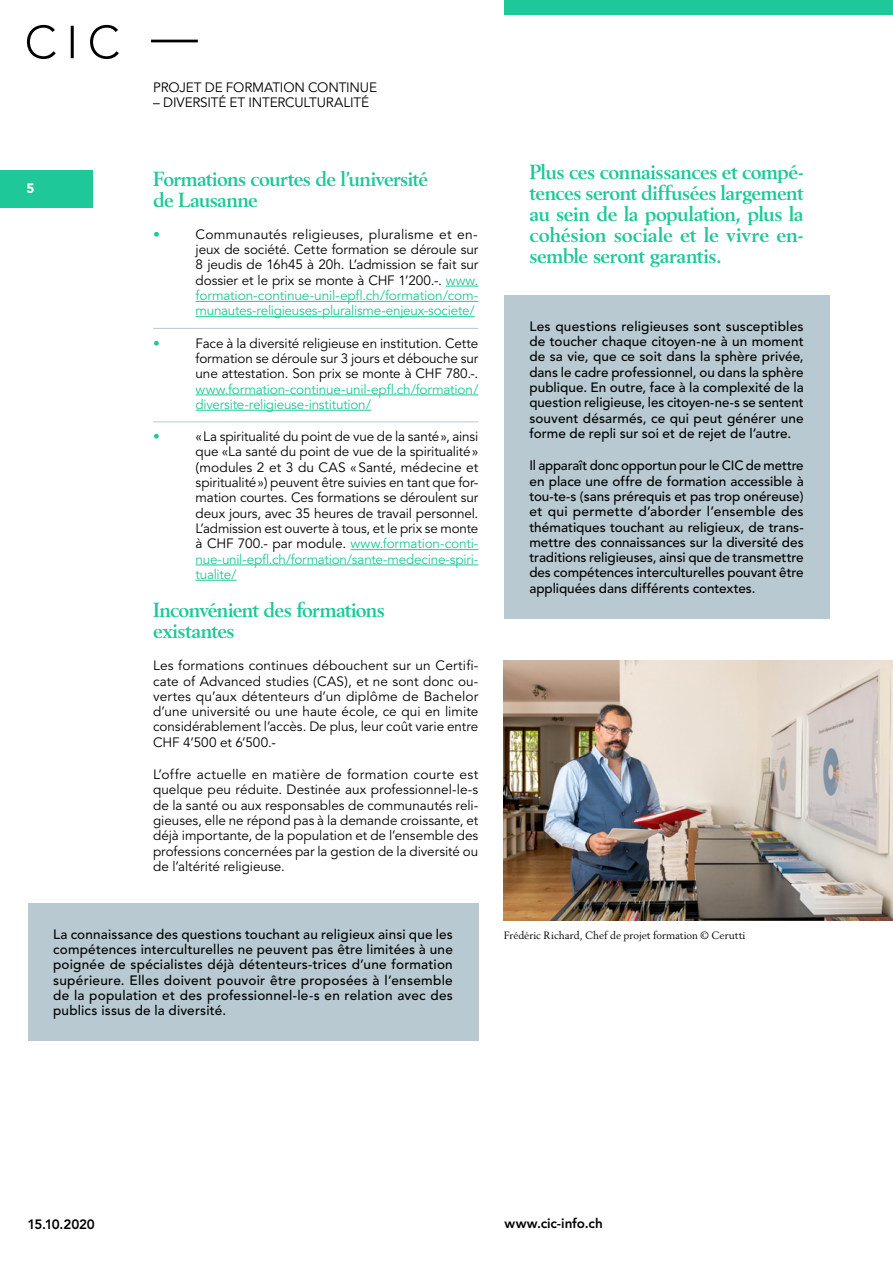
<style>
.page{position:relative;width:893px;height:1263px;background:#fff}
.page>*{position:absolute;margin:0;border:0;box-sizing:border-box;transform-origin:0 0}
.t1{font:700 20.1px/21px "Berling";letter-spacing:-.03em;color:#1ec899}
.t2{font:13.5px/15.3px "Avenir";letter-spacing:-.01em;color:#000;text-align:justify}
.t3{font:500 13.5px/15.3px "Avenir";letter-spacing:.005em;color:#000;text-align:justify}
.t4{font:13.5px/15.3px "Avenir";letter-spacing:-.02em;color:#1ec899}
.t5{font:800 13.5px "Avenir";letter-spacing:-.01em;color:#000}
.t6{font:900 13.5px "Avenir";color:#fff}
.t7{font:10.5px "Berling";color:#000}
.s1{color:#1ec899}
</style>
<div class="page">
<div style="left:0;top:170px;width:92px;height:37px;background:#1ec899"></div>
<div style="left:504px;top:0;width:389px;height:14px;background:#1ec899"></div>
<svg style="left:27px;top:25px;width:92px;height:34px"></svg>
<hr style="left:151px;top:40px;width:47px;height:2px;background:#000">
<hr style="left:446px;top:286px;width:32px;height:1px;background:#1ec899">
<hr style="left:196px;top:301px;width:282px;height:1px;background:#1ec899">
<hr style="left:153px;top:328px;width:325px;height:1px;background:#b8c9d1">
<hr style="left:196px;top:316px;width:279px;height:1px;background:#1ec899">
<hr style="left:196px;top:395px;width:282px;height:1px;background:#1ec899">
<hr style="left:153px;top:422px;width:325px;height:1px;background:#b8c9d1">
<hr style="left:196px;top:410px;width:175px;height:1px;background:#1ec899">
<hr style="left:350px;top:549px;width:128px;height:1px;background:#1ec899">
<hr style="left:196px;top:565px;width:282px;height:1px;background:#1ec899">
<hr style="left:196px;top:580px;width:40px;height:1px;background:#1ec899">
<div style="left:28px;top:903px;width:450px;height:137px;background:#b8c9d1"></div>
<div style="left:504px;top:295px;width:325px;height:323px;background:#b8c9d1"></div>
<img style="left:504px;top:661px;width:389px;height:259px">
<p class="t2" style="left:153px;top:80px;width:225px">PROJET DE FORMATION CONTINUE</p>
<p class="t2" style="left:153px;top:95px;width:217px">– DIVERSITÉ ET INTERCULTURALITÉ</p>
<p class="t6" style="left:26px;top:180px;width:9px">5</p>
<h1 class="t1" style="left:153px;top:168px;width:277px">Formations courtes de l’université de Lausanne</h1>
<p class="t4" style="left:153px;top:227px;width:8px">•</p>
<p class="t2" style="left:196px;top:227px;width:284px">Communautés religieuses, pluralisme et en&shy;jeux de société. Cette formation se déroule sur 8 jeudis de 16h45 à 20h. L’admission se fait sur dossier et le prix se monte à CHF 1’200.-. <span class="s1">www. formation-continue-unil-epfl.ch/formation/com&shy;munautes-religieuses-pluralisme-enjeux-societe/</span></p>
<p class="t4" style="left:153px;top:336px;width:8px">•</p>
<p class="t2" style="left:196px;top:336px;width:284px">Face à la diversité religieuse en institution. Cette formation se déroule sur 3 jours et débouche sur une attestation. Son prix se monte à CHF 780.-.</p>
<p class="t4" style="left:196px;top:382px;width:284px">www.formation-continue-unil-epfl.ch/formation/ diversite-religieuse-institution/</p>
<p class="t4" style="left:153px;top:429px;width:8px">•</p>
<p class="t2" style="left:196px;top:429px;width:284px">«La spiritualité du point de vue de la santé», ainsi que «La santé du point de vue de la spiritualité» (modules 2 et 3 du CAS «Santé, médecine et spiritualité») peuvent être suivies en tant que for&shy;mation courtes. Ces formations se déroulent sur deux jours, avec 35 heures de travail personnel.<br>L’admission est ouverte à tous, et le prix se monte à CHF 700.- par module. <span class="s1">www.formation-conti&shy;nue-unil-epfl.ch/formation/sante-medecine-spiri&shy;tualite/</span></p>
<h1 class="t1" style="left:153px;top:599px;width:234px">Inconvénient des formations existantes</h1>
<p class="t2" style="left:153px;top:658px;width:327px">Les formations continues débouchent sur un Certifi&shy;cate of Advanced studies (CAS), et ne sont donc ou&shy;vertes qu’aux détenteurs d’un diplôme de Bachelor d’une université ou une haute école, ce qui en limite considérablement l’accès. De plus, leur coût varie entre CHF 4’500 et 6’500.-</p>
<p class="t2" style="left:153px;top:767px;width:327px">L’offre actuelle en matière de formation courte est quelque peu réduite. Destinée aux professionnel-le-s de la santé ou aux responsables de communautés reli&shy;gieuses, elle ne répond pas à la demande croissante, et déjà importante, de la population et de l’ensemble des professions concernées par la gestion de la diversité ou de l’altérité religieuse.</p>
<p class="t3" style="left:53px;top:926px;width:401px">La connaissance des questions touchant au religieux ainsi que les compétences interculturelles ne peuvent pas être limitées à une poignée de spécialistes déjà détenteurs-trices d’une formation supérieure. Elles doivent pouvoir être proposées à l’ensemble de la population et des professionnel-le-s en relation avec des publics issus de la diversité.</p>
<h1 class="t1" style="left:529px;top:162px;width:276px;text-align:justify">Plus ces connaissances et compé&shy;tences seront diffusées largement au sein de la population, plus la cohésion sociale et le vivre en&shy;semble seront garantis.</h1>
<p class="t3" style="left:529px;top:319px;width:276px">Les questions religieuses sont susceptibles de toucher chaque citoyen-ne à un moment de sa vie, que ce soit dans la sphère privée, dans le cadre professionnel, ou dans la sphère publique. En outre, face à la complexité de la question religieuse, les citoyen-ne-s se sentent souvent désarmés, ce qui peut générer une forme de repli sur soi et de rejet de l’autre.</p>
<p class="t3" style="left:529px;top:458px;width:276px">Il apparaît donc opportun pour le CIC de mettre en place une offre de formation accessible à tou-te-s (sans prérequis et pas trop onéreuse) et qui permette d’aborder l’ensemble des thématiques touchant au religieux, de trans&shy;mettre des connaissances sur la diversité des traditions religieuses, ainsi que de transmettre des compétences interculturelles pouvant être appliquées dans différents contextes.</p>
<p class="t7" style="left:504px;top:929px;width:243px">Frédéric Richard, Chef de projet formation © Cerutti</p>
<p class="t5" style="left:28px;top:1216px;width:69px">15.10.2020</p>
<p class="t5" style="left:504px;top:1216px;width:100px">www.cic-info.ch</p>
</div>
